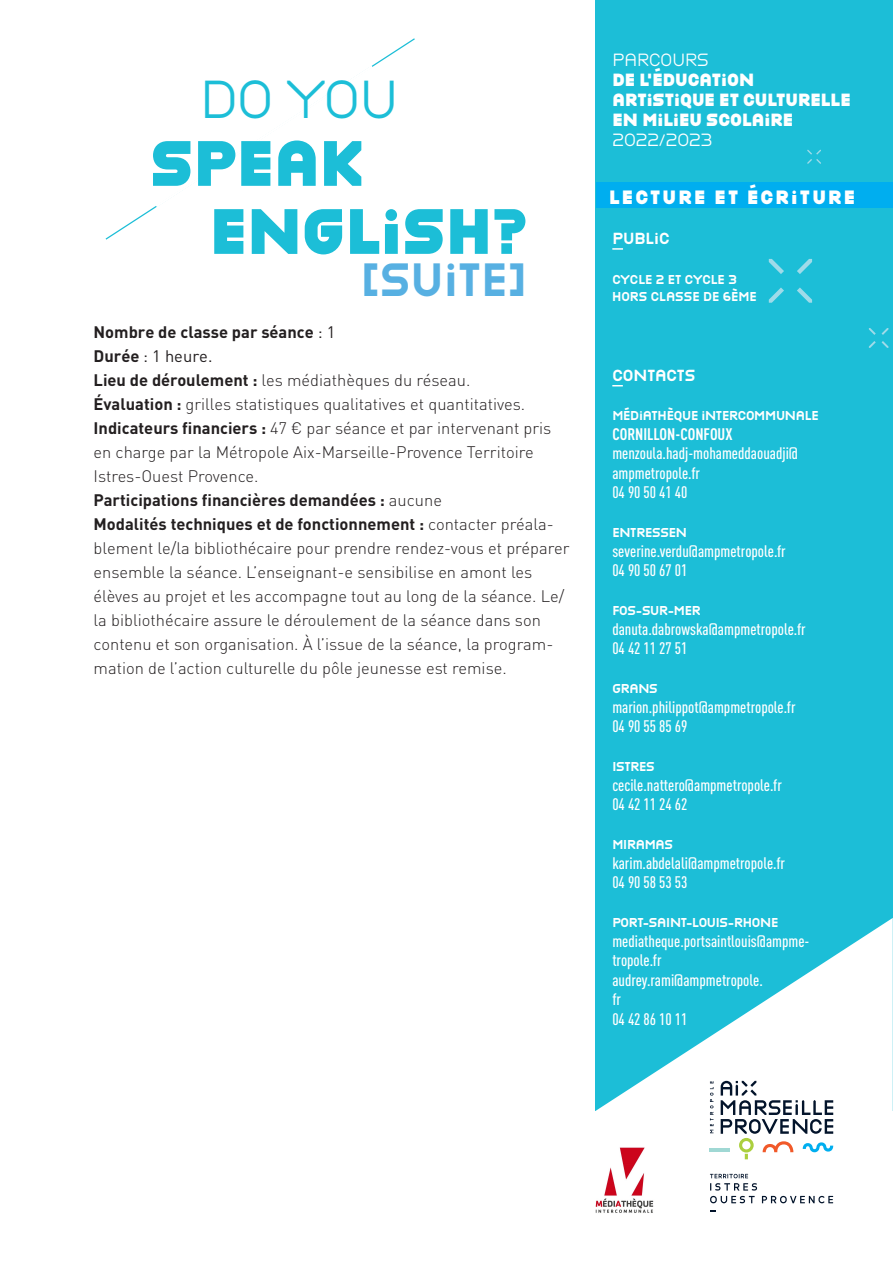
<style>
.page{position:relative;width:893px;height:1263px;background:#fff}
.page>*{position:absolute;margin:0;border:0;box-sizing:border-box;transform-origin:0 0}
.t1{font:900 59.55px "Victoire";color:#1cbed7}
.t2{font:49.8px "Victoire";color:#1cbed7}
.t3{font:700 43.5px "Victoire";color:#57b0e2}
.t4{font:900 18px "Victoire";letter-spacing:.12em;color:#fff}
.t5{font:300 16.5px/24px "DIN Pro";color:#231f20}
.t6{font:500 condensed 16.5px/19.5px "DIN Pro";color:#fff}
.t7{font:900 16.5px "Victoire";color:#fff}
.t8{font:16.5px "Victoire";color:#fff}
.t9{font:700 condensed 16.5px "DIN Pro";color:#fff}
.t10{font:700 15px "Victoire";color:#fff}
.t11{font:700 12px "Victoire";letter-spacing:-.02em;color:#fff}
.t12{font:700 12px "Victoire";color:#fff}
.s1{font-weight:700}
.s2{font-weight:400}
</style>
<div class="page">
<div style="left:595px;top:0;width:298px;height:1111px;background:#1cbed7"></div>
<svg style="left:595px;top:918px;width:298px;height:293px;fill:#fff"></svg>
<svg style="left:710px;top:1196px;width:45px;height:7px"></svg>
<svg style="left:762px;top:1196px;width:71px;height:7px"></svg>
<svg style="left:710px;top:1174px;width:47px;height:16px"></svg>
<hr style="left:710px;top:1148px;width:20px;height:3px;background:#a0d8d4">
<svg style="left:710px;top:1081px;width:3px;height:52px"></svg>
<svg style="left:721px;top:1081px;width:112px;height:78px"></svg>
<svg style="left:797px;top:287px;width:15px;height:16px"></svg>
<svg style="left:797px;top:259px;width:15px;height:15px"></svg>
<svg style="left:769px;top:287px;width:15px;height:16px"></svg>
<svg style="left:769px;top:259px;width:15px;height:15px"></svg>
<svg style="left:869px;top:341px;width:19px;height:7px"></svg>
<svg style="left:869px;top:328px;width:19px;height:7px"></svg>
<svg style="left:807px;top:150px;width:14px;height:14px"></svg>
<div style="left:596px;top:182px;width:297px;height:25px;background:#00aeef"></div>
<svg style="left:612px;top:248px;width:11px;height:2px"></svg>
<img style="left:595px;top:1146px;width:63px;height:67px">
<p class="t2" style="left:200px;top:64px;width:199px">DO YOU</p>
<p class="t1" style="left:150px;top:117px;width:216px">SPEAK</p>
<p class="t1" style="left:210px;top:185px;width:319px">ENGLISH?</p>
<p class="t3" style="left:360px;top:248px;width:168px">[SUITE]</p>
<p class="t5" style="left:94px;top:319px;width:477px"><span class="s1">Nombre de classe par séance</span> <span class="s2">: 1<br></span><span class="s1">Durée</span> <span class="s2">: 1 heure.<br></span><span class="s1">Lieu de déroulement :</span> les médiathèques du réseau.<br><span class="s1">Évaluation :</span> grilles statistiques qualitatives et quantitatives.<br><span class="s1">Indicateurs financiers :</span> 47 € par séance et par intervenant pris en charge par la Métropole Aix-Marseille-Provence Territoire Istres-Ouest Provence.<br><span class="s1">Participations financières demandées :</span> aucune<br><span class="s1">Modalités techniques et de fonctionnement :</span> contacter préala&shy;blement le/la bibliothécaire pour prendre rendez-vous et préparer ensemble la séance. L’enseignant-e sensibilise en amont les élèves au projet et les accompagne tout au long de la séance. Le/ la bibliothécaire assure le déroulement de la séance dans son contenu et son organisation. À l’issue de la séance, la program&shy;mation de l’action culturelle du pôle jeunesse est remise.</p>
<p class="t8" style="left:612px;top:48px;width:98px">PARCOURS</p>
<p class="t7" style="left:612px;top:67px;width:143px">DE L’ÉDUCATION</p>
<p class="t7" style="left:612px;top:87px;width:240px">ARTISTIQUE ET CULTURELLE</p>
<p class="t7" style="left:612px;top:107px;width:182px">EN MILIEU SCOLAIRE</p>
<p class="t8" style="left:612px;top:128px;width:101px">2022/2023</p>
<p class="t4" style="left:609px;top:183px;width:248px">LECTURE ET ÉCRITURE</p>
<p class="t10" style="left:612px;top:228px;width:59px">PUBLIC</p>
<p class="t12" style="left:612px;top:271px;width:126px">CYCLE 2 ET CYCLE 3</p>
<p class="t12" style="left:612px;top:287px;width:146px">HORS CLASSE DE 6ÈME</p>
<p class="t10" style="left:612px;top:365px;width:85px">CONTACTS</p>
<p class="t11" style="left:612px;top:407px;width:208px">MÉDIATHÈQUE INTERCOMMUNALE</p>
<p class="t9" style="left:612px;top:422px;width:122px">CORNILLON-CONFOUX</p>
<p class="t6" style="left:612px;top:442px;width:187px">menzoula.hadj-mohameddaouadji@ ampmetropole.fr</p>
<p class="t6" style="left:612px;top:481px;width:77px">04 90 50 41 40</p>
<p class="t11" style="left:612px;top:524px;width:76px">ENTRESSEN</p>
<p class="t6" style="left:612px;top:540px;width:175px">severine.verdu@ampmetropole.fr</p>
<p class="t6" style="left:612px;top:559px;width:77px">04 90 50 67 01</p>
<p class="t11" style="left:612px;top:602px;width:90px">FOS-SUR-MER</p>
<p class="t6" style="left:612px;top:618px;width:195px">danuta.dabrowska@ampmetropole.fr</p>
<p class="t6" style="left:612px;top:637px;width:77px">04 42 11 27 51</p>
<p class="t11" style="left:612px;top:680px;width:47px">GRANS</p>
<p class="t6" style="left:612px;top:696px;width:185px">marion.philippot@ampmetropole.fr</p>
<p class="t6" style="left:612px;top:715px;width:77px">04 90 55 85 69</p>
<p class="t11" style="left:612px;top:758px;width:44px">ISTRES</p>
<p class="t6" style="left:612px;top:774px;width:171px">cecile.nattero@ampmetropole.fr</p>
<p class="t6" style="left:612px;top:793px;width:77px">04 42 11 24 62</p>
<p class="t11" style="left:612px;top:836px;width:62px">MIRAMAS</p>
<p class="t6" style="left:612px;top:852px;width:174px">karim.abdelali@ampmetropole.fr</p>
<p class="t6" style="left:612px;top:871px;width:77px">04 90 58 53 53</p>
<p class="t11" style="left:612px;top:914px;width:168px">PORT-SAINT-LOUIS-RHONE</p>
<p class="t6" style="left:612px;top:930px;width:199px">mediatheque.portsaintlouis@ampme&shy;tropole.fr</p>
<p class="t6" style="left:612px;top:969px;width:152px">audrey.rami@ampmetropole. fr</p>
<p class="t6" style="left:612px;top:1008px;width:77px">04 42 86 10 11</p>
</div>
